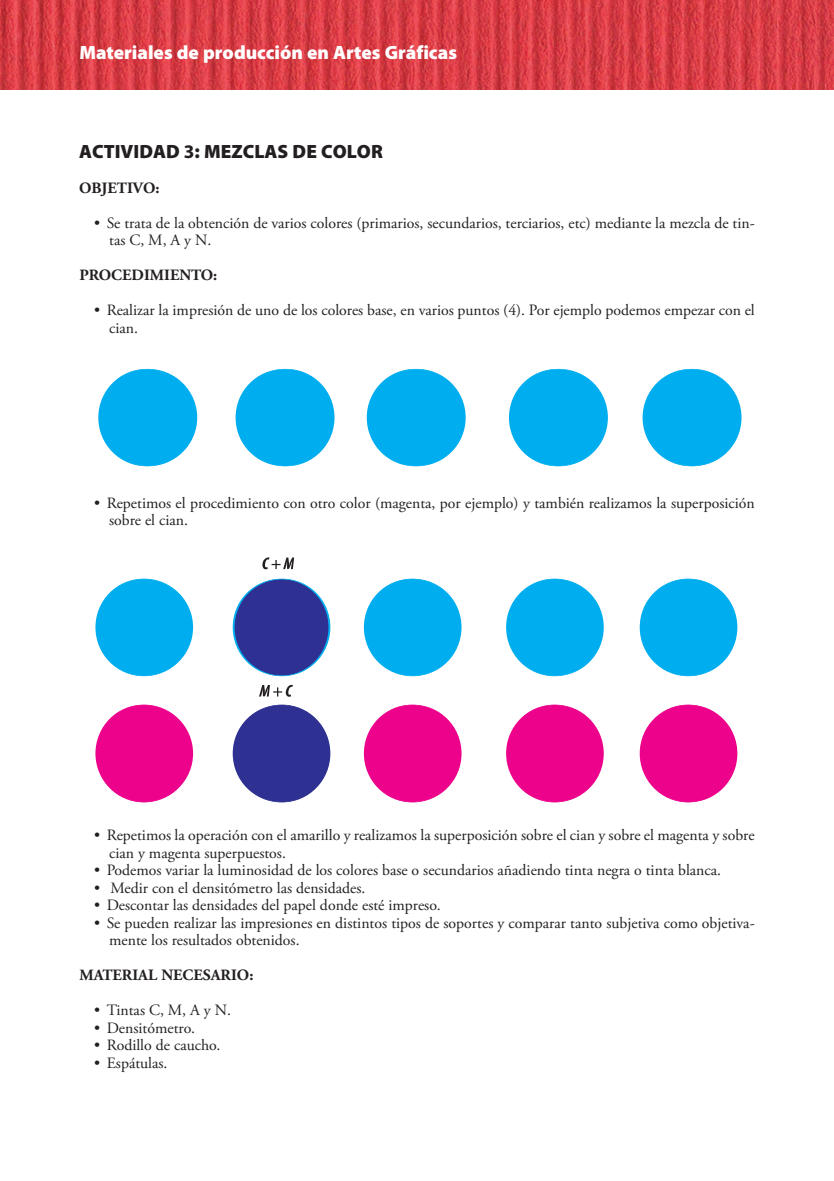
<style>
.page{position:relative;width:834px;height:1181px;background:#fff}
.page>*{position:absolute;margin:0;border:0;box-sizing:border-box;transform-origin:0 0}
.t1{font:900 19.25px "Myriad Pro";color:#fff}
.t2{font:900 19.25px "Myriad Pro";color:#231f20}
.t3{font:15.75px/17.5px "Adobe Garamond Pro";color:#231f20}
.t4{font:700 15.75px "Adobe Garamond Pro";color:#231f20}
.s1{font-weight:700}
</style>
<div class="page">
<img style="left:0;top:0;width:833px;height:89px">
<div style="left:100px;top:369px;width:95px;height:97px;background:#00aeef;border-radius:50%"></div>
<div style="left:510px;top:369px;width:96px;height:97px;background:#00aeef;border-radius:50%"></div>
<div style="left:368px;top:369px;width:96px;height:97px;background:#00aeef;border-radius:50%"></div>
<div style="left:237px;top:369px;width:96px;height:97px;background:#00aeef;border-radius:50%"></div>
<div style="left:644px;top:369px;width:95px;height:97px;background:#00aeef;border-radius:50%"></div>
<div style="left:96px;top:579px;width:96px;height:97px;background:#00aeef;border-radius:50%"></div>
<div style="left:507px;top:579px;width:95px;height:97px;background:#00aeef;border-radius:50%"></div>
<div style="left:365px;top:579px;width:95px;height:97px;background:#00aeef;border-radius:50%"></div>
<div style="left:234px;top:579px;width:95px;height:97px;background:#2e3092;border-radius:50%"></div>
<div style="left:640px;top:579px;width:96px;height:97px;background:#00aeef;border-radius:50%"></div>
<div style="left:96px;top:705px;width:96px;height:97px;background:#ed028c;border-radius:50%"></div>
<div style="left:507px;top:705px;width:95px;height:97px;background:#ed028c;border-radius:50%"></div>
<div style="left:365px;top:705px;width:95px;height:97px;background:#ed028c;border-radius:50%"></div>
<div style="left:234px;top:705px;width:95px;height:97px;background:#2e3092;border-radius:50%"></div>
<div style="left:640px;top:705px;width:96px;height:97px;background:#ed028c;border-radius:50%"></div>
<svg style="left:262px;top:557px;width:32px;height:12px"></svg>
<svg style="left:259px;top:685px;width:34px;height:12px"></svg>
<p class="t1" style="left:79px;top:45px;width:379px">Materiales de producción en Artes Gráficas</p>
<p class="t2" style="left:79px;top:145px;width:305px">ACTIVIDAD <span class="s1">3</span>: MEZCLAS DE COLOR</p>
<p class="t4" style="left:79px;top:181px;width:82px">OBJETIVO:</p>
<p class="t3" style="left:109px;top:215px;width:647px;text-indent:-15px">• Se trata de la obtención de varios colores (primarios, secundarios, terciarios, etc) mediante la mezcla de tin&shy;tas C, M, A y N.</p>
<p class="t4" style="left:79px;top:269px;width:139px">PROCEDIMIENTO:</p>
<p class="t3" style="left:109px;top:303px;width:647px;text-indent:-15px">• Realizar la impresión de uno de los colores base, en varios puntos (4). Por ejemplo podemos empezar con el cian.</p>
<p class="t3" style="left:109px;top:495px;width:647px;text-indent:-15px">• Repetimos el procedimiento con otro color (magenta, por ejemplo) y también realizamos la superposición sobre el cian.</p>
<p class="t3" style="left:109px;top:828px;width:646px;text-indent:-15px">• Repetimos la operación con el amarillo y realizamos la superposición sobre el cian y sobre el magenta y sobre cian y magenta superpuestos.</p>
<p class="t3" style="left:94px;top:863px;width:628px">• Podemos variar la luminosidad de los colores base o secundarios añadiendo tinta negra o tinta blanca.</p>
<p class="t3" style="left:94px;top:880px;width:272px">• Medir con el densitómetro las densidades.</p>
<p class="t3" style="left:94px;top:898px;width:348px">• Descontar las densidades del papel donde esté impreso.</p>
<p class="t3" style="left:109px;top:915px;width:647px;text-indent:-15px">• Se pueden realizar las impresiones en distintos tipos de soportes y comparar tanto subjetiva como objetiva&shy;mente los resultados obtenidos.</p>
<p class="t4" style="left:79px;top:969px;width:175px">MATERIAL NECESARIO:</p>
<p class="t3" style="left:94px;top:1003px;width:138px">• Tintas C, M, A y N.</p>
<p class="t3" style="left:94px;top:1020px;width:102px">• Densitómetro.</p>
<p class="t3" style="left:94px;top:1038px;width:128px">• Rodillo de caucho.</p>
<p class="t3" style="left:94px;top:1055px;width:75px">• Espátulas.</p>
</div>
